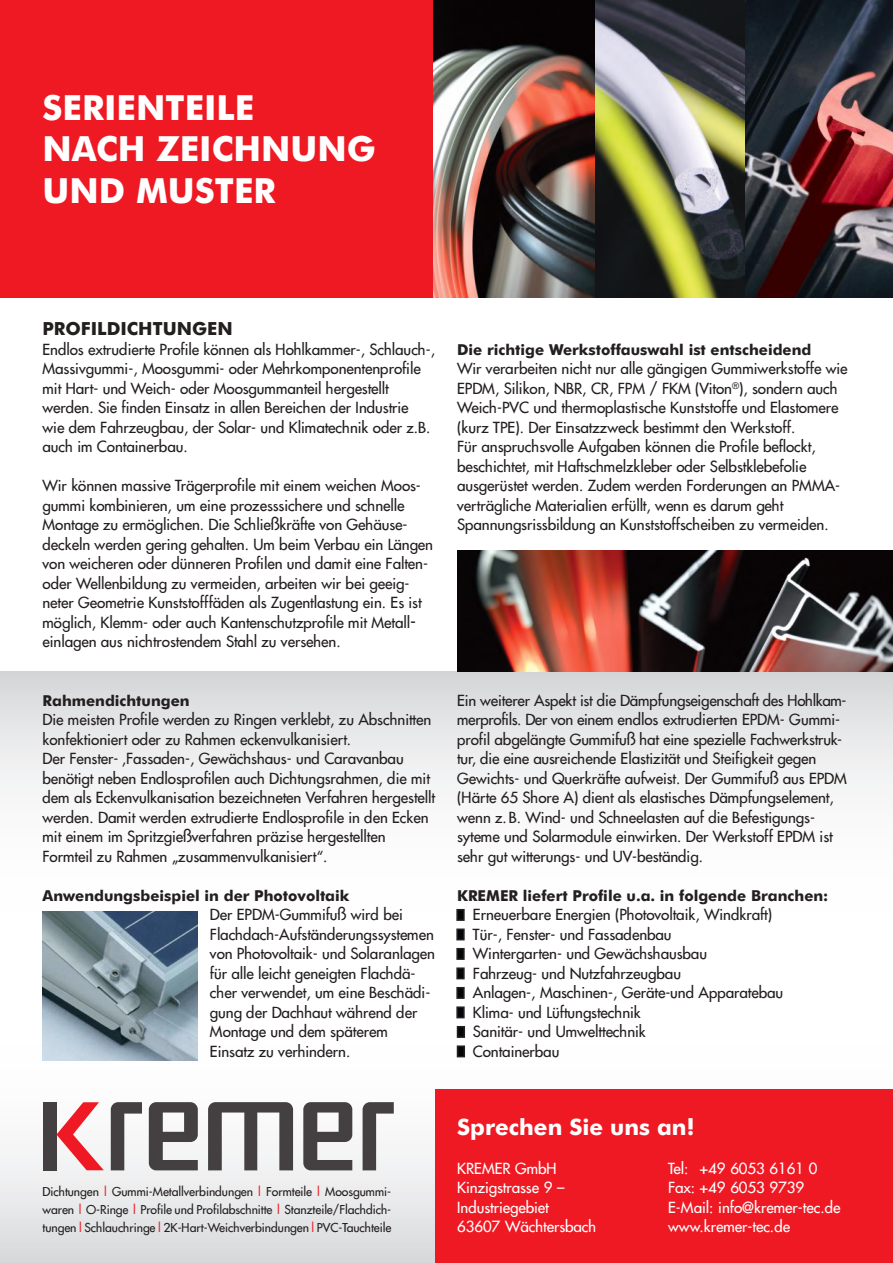
<style>
.page{position:relative;width:893px;height:1263px;background:#fff}
.page>*{position:absolute;margin:0;border:0;box-sizing:border-box;transform-origin:0 0}
.t1{font:700 34.5px/41.4px "Futura BT";color:#fff}
.t2{font:700 22.5px "Futura BT";color:#fff}
.t3{font:700 18px "Futura BT";color:#241f1f}
.t4{font:15px/19.5px "Futura 2";color:#241f1f}
.t5{font:700 15px "Futura BT";color:#241f1f}
.t6{font:15px/19.5px "Futura 2";color:#fff}
.t7{font:12px/18px "Futura 2";color:#241f1f;text-align:justify}
.s1{color:#ef1923}
</style>
<div class="page">
<svg style="left:0;top:672px;width:893px;height:591px"></svg>
<div style="left:0;top:0;width:436px;height:298px;background:#ef1923"></div>
<div style="left:436px;top:1090px;width:457px;height:173px;background:#ef1923"></div>
<img style="left:434px;top:0;width:459px;height:298px">
<img style="left:457px;top:551px;width:436px;height:121px">
<img style="left:43px;top:911px;width:154px;height:150px">
<div style="left:456px;top:909px;width:9px;height:12px;background:#05050a;border:2px solid #241f1f"></div>
<div style="left:456px;top:928px;width:9px;height:12px;background:#05050a;border:2px solid #241f1f"></div>
<div style="left:456px;top:948px;width:9px;height:12px;background:#05050a;border:2px solid #241f1f"></div>
<div style="left:456px;top:967px;width:9px;height:12px;background:#05050a;border:2px solid #241f1f"></div>
<div style="left:456px;top:987px;width:9px;height:12px;background:#05050a;border:2px solid #241f1f"></div>
<div style="left:456px;top:1006px;width:9px;height:12px;background:#05050a;border:2px solid #241f1f"></div>
<svg style="left:457px;top:1026px;width:8px;height:12px"></svg>
<svg style="left:457px;top:1045px;width:8px;height:12px"></svg>
<div style="left:43px;top:1102px;width:13px;height:68px;background:#444041"></div>
<svg style="left:56px;top:1102px;width:48px;height:68px"></svg>
<svg style="left:111px;top:1102px;width:31px;height:68px"></svg>
<svg style="left:363px;top:1102px;width:31px;height:68px"></svg>
<svg style="left:149px;top:1102px;width:49px;height:68px"></svg>
<svg style="left:303px;top:1102px;width:49px;height:68px"></svg>
<svg style="left:208px;top:1102px;width:85px;height:68px"></svg>
<h1 class="t1" style="left:43px;top:87px;width:335px">SERIENTEILE<br>NACH ZEICHNUNG<br>UND MUSTER</h1>
<p class="t3" style="left:43px;top:318px;width:192px">PROFILDICHTUNGEN</p>
<p class="t4" style="left:43px;top:339px;width:394px">Endlos extrudierte Profile können als Hohlkammer-, Schlauch-, Massivgummi-, Moosgummi- oder Mehrkomponentenprofile mit Hart- und Weich- oder Moosgummanteil hergestellt werden. Sie finden Einsatz in allen Bereichen der Industrie<br>wie dem Fahrzeugbau, der Solar- und Klimatechnik oder z.B. auch im Containerbau.</p>
<p class="t4" style="left:43px;top:476px;width:392px">Wir können massive Trägerprofile mit einem weichen Moos&shy;gummi kombinieren, um eine prozesssichere und schnelle Montage zu ermöglichen. Die Schließkräfte von Gehäuse&shy;deckeln werden gering gehalten. Um beim Verbau ein Längen von weicheren oder dünneren Profilen und damit eine Falten&shy;oder Wellenbildung zu vermeiden, arbeiten wir bei geeig&shy;neter Geometrie Kunststofffäden als Zugentlastung ein. Es ist möglich, Klemm- oder auch Kantenschutzprofile mit Metall&shy;einlagen aus nichtrostendem Stahl zu versehen.</p>
<p class="t5" style="left:43px;top:691px;width:149px">Rahmendichtungen</p>
<p class="t4" style="left:43px;top:710px;width:394px">Die meisten Profile werden zu Ringen verklebt, zu Abschnitten konfektioniert oder zu Rahmen eckenvulkanisiert.<br>Der Fenster- ,Fassaden-, Gewächshaus- und Caravanbau benötigt neben Endlosprofilen auch Dichtungsrahmen, die mit dem als Eckenvulkanisation bezeichneten Verfahren hergestellt werden. Damit werden extrudierte Endlosprofile in den Ecken mit einem im Spritzgießverfahren präzise hergestellten Formteil zu Rahmen „zusammenvulkanisiert“.</p>
<p class="t5" style="left:43px;top:886px;width:308px">Anwendungsbeispiel in der Photovoltaik</p>
<p class="t4" style="left:210px;top:905px;width:226px">Der EPDM-Gummifuß wird bei<br>Flachdach-Aufständerungssystemen von Photovoltaik- und Solaranlagen für alle leicht geneigten Flachdä&shy;cher verwendet, um eine Beschädi&shy;gung der Dachhaut während der<br>Montage und dem späterem<br>Einsatz zu verhindern.</p>
<p class="t5" style="left:457px;top:340px;width:356px">Die richtige Werkstoffauswahl ist entscheidend</p>
<p class="t4" style="left:457px;top:359px;width:392px">Wir verarbeiten nicht nur alle gängigen Gummiwerkstoffe wie EPDM, Silikon, NBR, CR, FPM / FKM (Viton<sup>®</sup>), sondern auch Weich-PVC und thermoplastische Kunststoffe und Elastomere (kurz TPE). Der Einsatzzweck bestimmt den Werkstoff.<br>Für anspruchsvolle Aufgaben können die Profile beflockt, beschichtet, mit Haftschmelzkleber oder Selbstklebefolie ausgerüstet werden. Zudem werden Forderungen an PMMA&shy;verträgliche Materialien erfüllt, wenn es darum geht Spannungsrissbildung an Kunststoffscheiben zu vermeiden.</p>
<p class="t4" style="left:457px;top:690px;width:391px">Ein weiterer Aspekt ist die Dämpfungseigen schaft des Hohlkam&shy;merprofils. Der von einem endlos extrudierten EPDM- Gummi&shy;profil abgelängte Gummifuß hat eine spezielle Fachwerkstruk&shy;tur, die eine ausreichende Elastizität und Steifigkeit gegen Gewichts- und Querkräfte aufweist. Der Gummifuß aus EPDM (Härte 65 Shore A) dient als elastisches Dämpfungselement, wenn z.B. Wind- und Schneelasten auf die Befestigungs&shy;syteme und Solarmodule einwirken. Der Werkstoff EPDM ist sehr gut witterungs- und UV-beständig.</p>
<p class="t5" style="left:457px;top:886px;width:373px">KREMER liefert Profile u.a. in folgende Branchen:</p>
<p class="t4" style="left:473px;top:905px;width:312px">Erneuerbare Energien (Photovoltaik, Windkraft)<br>Tür-, Fenster- und Fassadenbau<br>Wintergarten- und Gewächshausbau<br>Fahrzeug- und Nutzfahrzeugbau<br>Anlagen-, Maschinen-, Geräte-und Apparatebau Klima- und Lüftungstechnik<br>Sanitär- und Umwelttechnik<br>Containerbau</p>
<p class="t7" style="left:43px;top:1183px;width:350px">Dichtungen <span class="s1">|</span> Gummi-Metallverbindungen <span class="s1">|</span> Formteile <span class="s1">|</span> Moosgummi&shy;waren <span class="s1">|</span> O-Ringe <span class="s1">|</span> Profile und Profilabschnitte <span class="s1">|</span> Stanzteile/Flachdich&shy;tungen <span class="s1">|</span>Schlauchringe <span class="s1">|</span>2K-Hart-Weichverbindungen <span class="s1">|</span>PVC-Tauchteile</p>
<h2 class="t2" style="left:457px;top:1113px;width:239px">Sprechen Sie uns an!</h2>
<p class="t6" style="left:457px;top:1158px;width:141px">KREMER GmbH<br>Kinzigstrasse 9 –<br>Industriegebiet<br>63607 Wächtersbach</p>
<p class="t6" style="left:668px;top:1158px;width:174px">Tel: +49 6053 6161 0<br>Fax: +49 6053 9739<br>E-Mail: info@kremer-tec.de www.kremer-tec.de</p>
</div>
